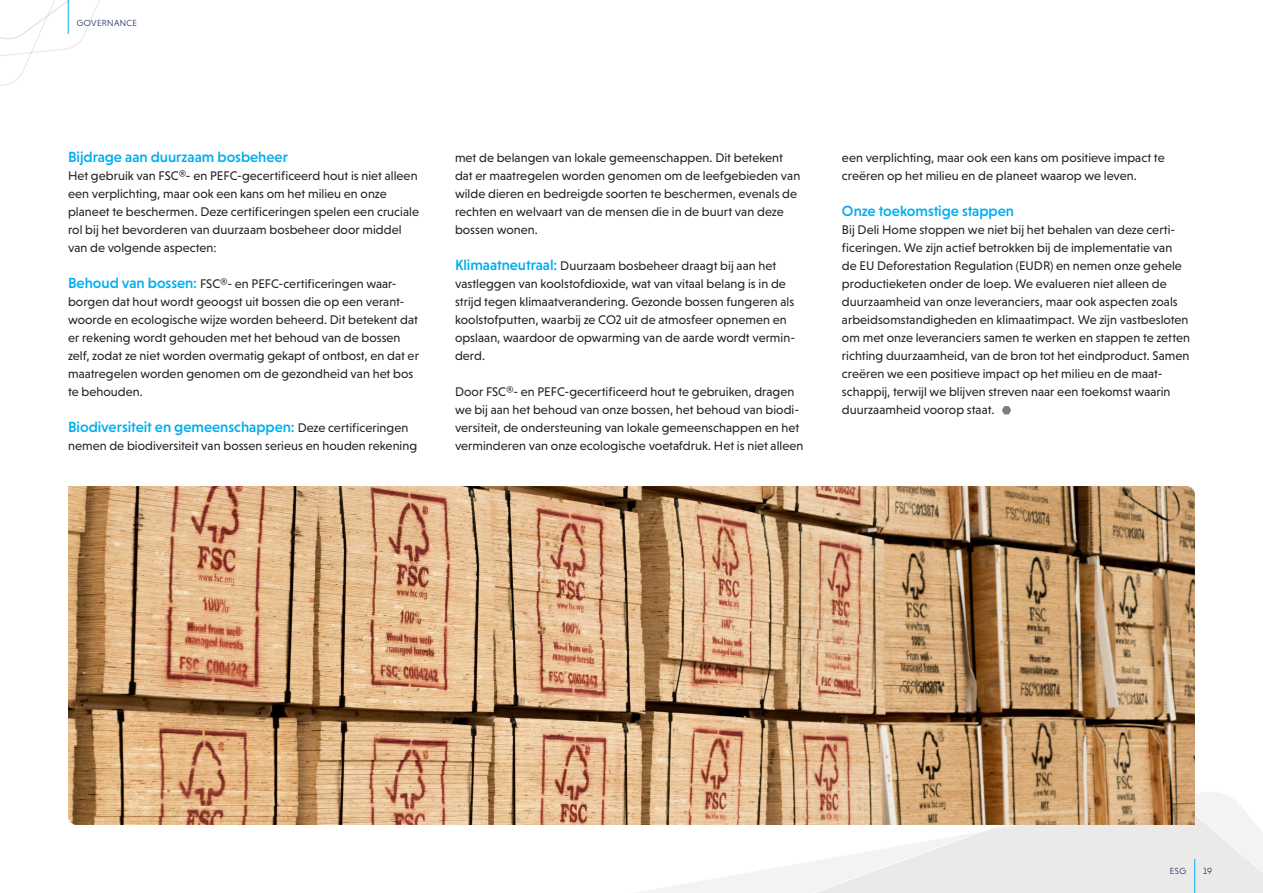
<style>
.page{position:relative;width:1263px;height:893px;background:#fff}
.page>*{position:absolute;margin:0;border:0;box-sizing:border-box;transform-origin:0 0}
.t1{font:500 15px "Niveau Grotesk";letter-spacing:-.005em;color:#00aeef}
.t2{font:12.75px/18px "Niveau Grotesk";letter-spacing:.005em;color:#231f20}
.t3{font:300 9px "Niveau Grotesk";letter-spacing:.03em;color:#081754}
.s1{font-weight:500;font-size:15px;color:#00aeef}
.s2{font-weight:400;font-size:12.75px;color:#231f20}
</style>
<div class="page">
<svg style="left:0;top:0;width:100px;height:86px"></svg>
<svg style="left:637px;top:792px;width:626px;height:101px"></svg>
<hr style="left:1194px;top:859px;width:1px;height:34px;background:#00aeef">
<hr style="left:68px;top:0;width:1px;height:34px;background:#00aeef">
<img style="left:68px;top:486px;width:1127px;height:339px">
<svg style="left:1002px;top:406px;width:9px;height:8px"></svg>
<p class="t3" style="left:77px;top:17px;width:62px">GOVERNANCE</p>
<p class="t1" style="left:68px;top:148px;width:221px">Bijdrage aan duurzaam bosbeheer</p>
<p class="t2" style="left:68px;top:167px;width:352px">Het gebruik van FSC®- en PEFC-gecertificeerd hout is niet alleen een verplichting, maar ook een kans om het milieu en onze planeet te beschermen. Deze certificeringen spelen een cruciale rol bij het bevorderen van duurzaam bosbeheer door middel van de volgende aspecten:</p>
<p class="t2" style="left:68px;top:275px;width:352px"><span class="s1">Behoud van bossen:</span> FSC®- en PEFC-certificeringen waar&shy;borgen dat hout wordt geoogst uit bossen die op een verant&shy;woorde en ecologische wijze worden beheerd. Dit betekent dat er rekening wordt gehouden met het behoud van de bossen zelf, zodat ze niet worden overmatig gekapt of ontbost, en dat er maatregelen worden genomen om de gezondheid van het bos te behouden.</p>
<p class="t1" style="left:68px;top:418px;width:342px">Biodiversiteit en gemeenschappen: <span class="s2">Deze certificeringen</span></p>
<p class="t2" style="left:68px;top:437px;width:351px">nemen de biodiversiteit van bossen serieus en houden rekening</p>
<p class="t2" style="left:455px;top:149px;width:347px">met de belangen van lokale gemeenschappen. Dit betekent dat er maatregelen worden genomen om de leefgebieden van wilde dieren en bedreigde soorten te beschermen, evenals de rechten en welvaart van de mensen die in de buurt van deze bossen wonen.</p>
<p class="t2" style="left:455px;top:257px;width:342px"><span class="s1">Klimaatneutraal:</span> Duurzaam bosbeheer draagt bij aan het vastleggen van koolstofdioxide, wat van vitaal belang is in de strijd tegen klimaatverandering. Gezonde bossen fungeren als koolstofputten, waarbij ze CO2 uit de atmosfeer opnemen en opslaan, waardoor de opwarming van de aarde wordt vermin&shy;derd.</p>
<p class="t2" style="left:455px;top:383px;width:350px">Door FSC®- en PEFC-gecertificeerd hout te gebruiken, dragen we bij aan het behoud van onze bossen, het behoud van biodi&shy;versiteit, de ondersteuning van lokale gemeenschappen en het verminderen van onze ecologische voetafdruk. Het is niet alleen</p>
<p class="t2" style="left:842px;top:149px;width:324px">een verplichting, maar ook een kans om positieve impact te creëren op het milieu en de planeet waarop we leven.</p>
<p class="t1" style="left:842px;top:202px;width:174px">Onze toekomstige stappen</p>
<p class="t2" style="left:842px;top:221px;width:350px">Bij Deli Home stoppen we niet bij het behalen van deze certi&shy;ficeringen. We zijn actief betrokken bij de implementatie van de EU Deforestation Regulation (EUDR) en nemen onze gehele productieketen onder de loep. We evalueren niet alleen de duurzaamheid van onze leveranciers, maar ook aspecten zoals arbeidsomstandigheden en klimaatimpact. We zijn vastbesloten om met onze leveranciers samen te werken en stappen te zetten richting duurzaamheid, van de bron tot het eindproduct. Samen creëren we een positieve impact op het milieu en de maat&shy;schappij, terwijl we blijven streven naar een toekomst waarin duurzaamheid voorop staat.</p>
<p class="t3" style="left:1170px;top:866px;width:18px">ESG</p>
<p class="t3" style="left:1203px;top:866px;width:10px">19</p>
</div>
